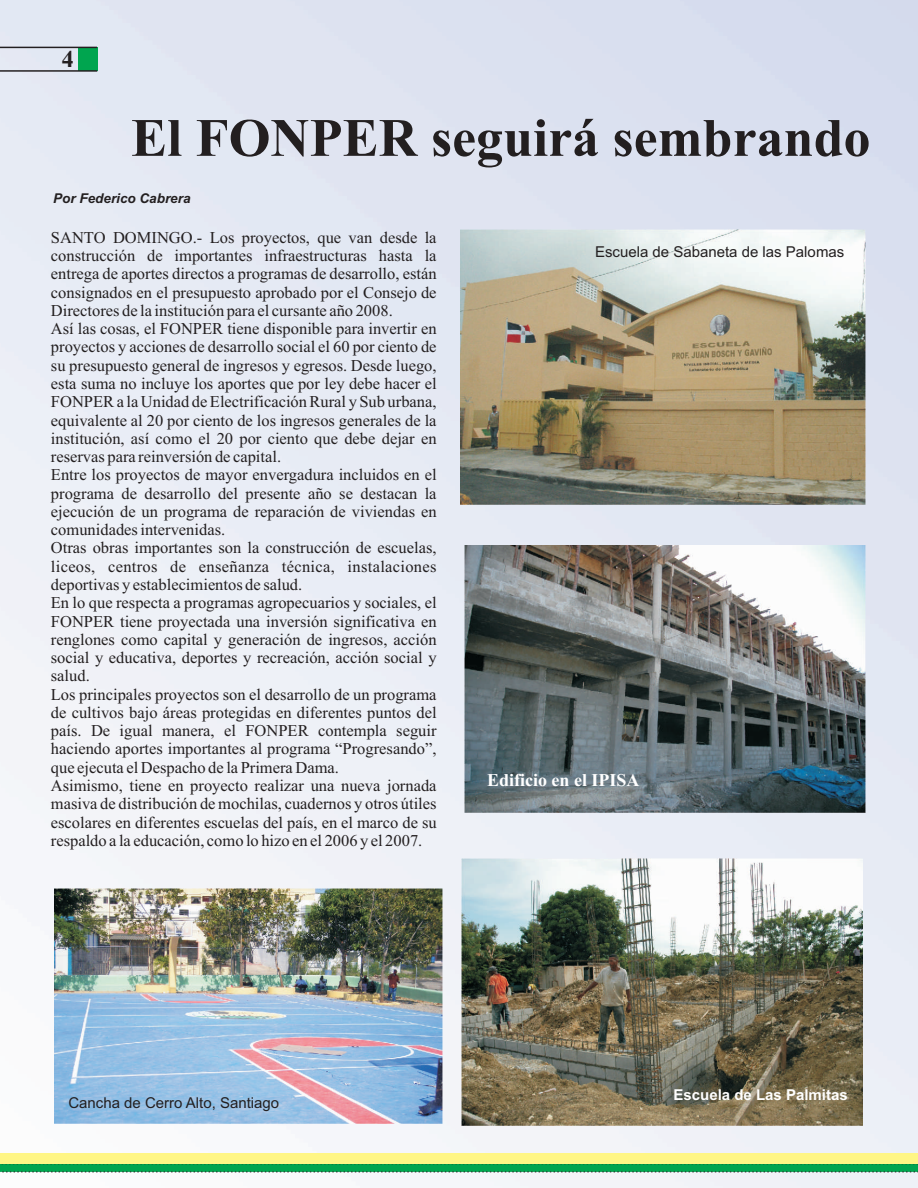
<style>
.page{position:relative;width:918px;height:1188px;background:#fff}
.page>*{position:absolute;margin:0;border:0;box-sizing:border-box;transform-origin:0 0}
.t1{font:700 54px "Times New Roman";color:#231f20}
.t2{font:700 24px "Times New Roman";color:#231f20}
.t3{font:700 18px "Times New Roman";color:#fff}
.t4{font:16.5px/18.3px "Times New Roman";color:#231f20}
.t5{font:15px "Arial";color:#231f20}
.t6{font:700 15px "Arial";color:#fff}
.t7{font:italic 700 13.5px "Arial";color:#231f20}
</style>
<div class="page">
<img style="left:0;top:0;width:918px;height:1188px">
<div style="left:78px;top:48px;width:19px;height:23px;background:#00a54f"></div>
<hr style="left:0;top:47px;width:97px;height:1px;background:#231f20">
<hr style="left:0;top:70px;width:97px;height:2px;background:#231f20">
<svg style="left:0;top:1164px;width:918px;height:9px;background:#1aa55d"></svg>
<div style="left:0;top:1153px;width:918px;height:11px;background:#fff685"></div>
<img style="left:461px;top:230px;width:404px;height:275px">
<img style="left:462px;top:859px;width:400px;height:266px">
<img style="left:54px;top:889px;width:388px;height:235px">
<img style="left:464px;top:546px;width:401px;height:266px">
<h2 class="t2" style="left:62px;top:50px;width:13px">4</h2>
<h1 class="t1" style="left:131px;top:119px;width:741px">El FONPER seguirá sembrando</h1>
<p class="t7" style="left:53px;top:194px;width:139px">Por Federico Cabrera</p>
<p class="t4" style="left:51px;top:230px;width:387px">SANTO DOMINGO.- Los proyectos, que van desde la construcción de importantes infraestructuras hasta la entrega de aportes directos a programas de desarrollo, están consignados en el presupuesto aprobado por el Consejo de Directores de la institución para el cursante año 2008.<br>Así las cosas, el FONPER tiene disponible para invertir en proyectos y acciones de desarrollo social el 60 por ciento de su presupuesto general de ingresos y egresos. Desde luego, esta suma no incluye los aportes que por ley debe hacer el FONPER a la Unidad de Electrificación Rural y Sub urbana, equivalente al 20 por ciento de los ingresos generales de la institución, así como el 20 por ciento que debe dejar en reservas para reinversión de capital.<br>Entre los proyectos de mayor envergadura incluidos en el programa de desarrollo del presente año se destacan la ejecución de un programa de reparación de viviendas en comunidades intervenidas.<br>Otras obras importantes son la construcción de escuelas, liceos, centros de enseñanza técnica, instalaciones deportivas y establecimientos de salud.<br>En lo que respecta a programas agropecuarios y sociales, el FONPER tiene proyectada una inversión significativa en renglones como capital y generación de ingresos, acción social y educativa, deportes y recreación, acción social y salud.<br>Los principales proyectos son el desarrollo de un programa de cultivos bajo áreas protegidas en diferentes puntos del país. De igual manera, el FONPER contempla seguir haciendo aportes importantes al programa “Progresando”, que ejecuta el Despacho de la Primera Dama.<br>Asimismo, tiene en proyecto realizar una nueva jornada masiva de distribución de mochilas, cuadernos y otros útiles escolares en diferentes escuelas del país, en el marco de su respaldo a la educación, como lo hizo en el 2006 y el 2007.</p>
<p class="t5" style="left:595px;top:247px;width:251px">Escuela de Sabaneta de las Palomas</p>
<p class="t3" style="left:487px;top:773px;width:154px">Edificio en el IPISA</p>
<p class="t5" style="left:68px;top:1097px;width:212px">Cancha de Cerro Alto, Santiago</p>
<p class="t6" style="left:674px;top:1090px;width:176px">Escuela de Las Palmitas</p>
</div>
